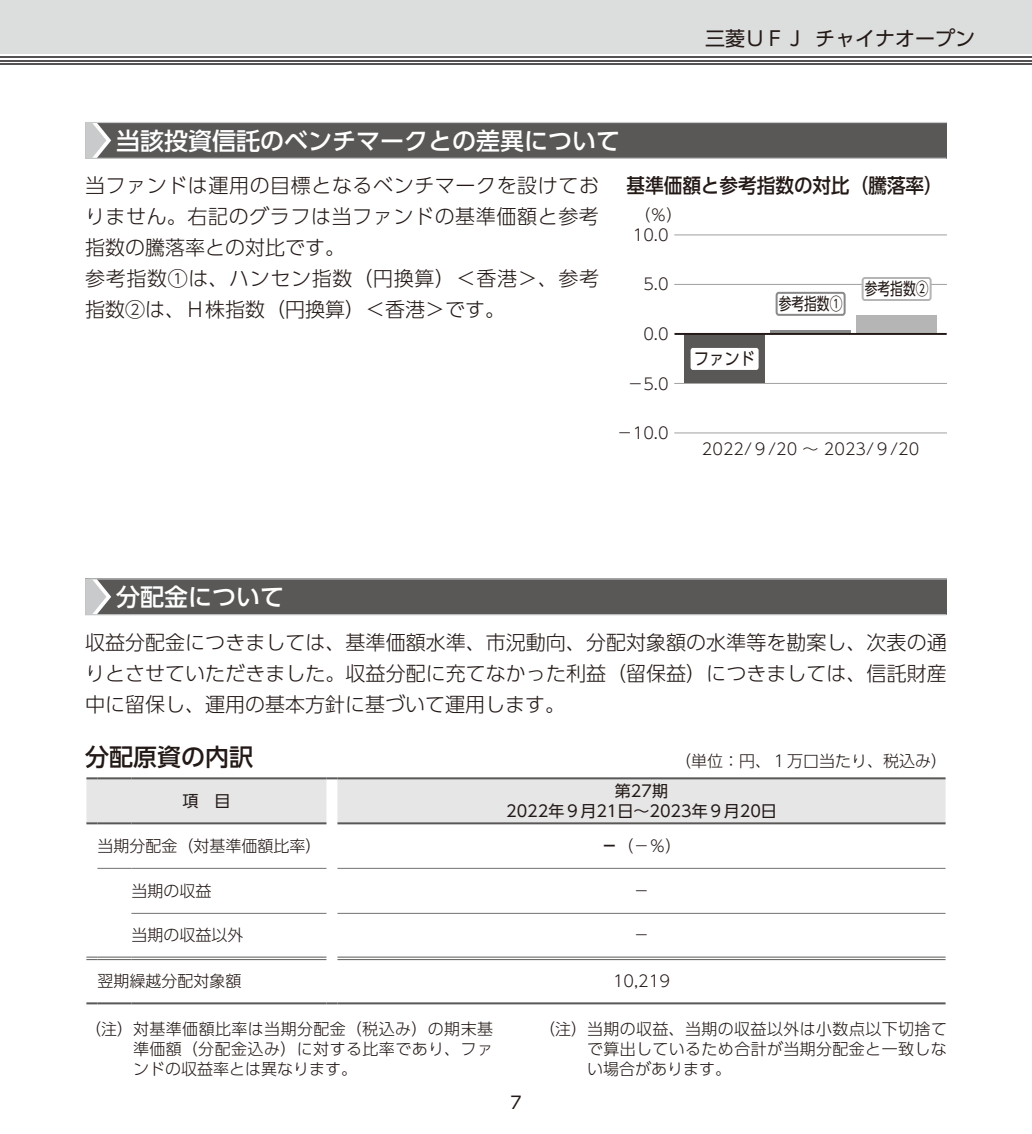
<style>
.page{position:relative;width:1032px;height:1134px;background:#fff}
.page>*{position:absolute;margin:0;border:0;box-sizing:border-box;transform-origin:0 0}
.t1{font:500 24px "UD Shin Go Pro";color:#fff}
.t2{font:500 24px "UD Shin Go Pro";color:#231916}
.t3{font:300 20px/31px "UD Shin Go Pro";color:#231916;text-align:justify}
.t4{font:300 20px/31px "UD Shin Go Pro";letter-spacing:.03em;color:#231916}
.t5{font:500 20px "UD Shin Go Pro";color:#231916;scale:.93 1}
.t6{font:20px "UD Shin Go Pro";color:#231916}
.t7{font:17px "UD Shin Go Pro";color:#231916;scale:.75 1}
.t8{font:17px "UD Shin Go Pro";color:#231916;scale:.9 1}
.t9{font:17px "UD Shin Go Pro";color:#231916}
.t10{font:300 16px/20px "UD Shin Go Pro";color:#231916;text-align:justify}
.t11{font:16px/20px "UD Shin Go Pro";color:#231916;text-align:center}
.s1{font-family:"UD Shin Go Pro De";font-weight:700}
</style>
<div class="page">
<div style="left:0;top:0;width:1032px;height:54px;background:#dcdddd"></div>
<hr style="left:0;top:63px;width:1032px;height:2px;background:#545252">
<hr style="left:0;top:60px;width:1032px;height:1px;background:#545252">
<hr style="left:0;top:56px;width:1032px;height:2px;background:#545252">
<div style="left:85px;top:122px;width:862px;height:36px;background:#595857"></div>
<hr style="left:85px;top:158px;width:861px;height:1px;background:#c9cacb">
<hr style="left:85px;top:122px;width:862px;height:1px;background:#c9cacb">
<svg style="left:85px;top:123px;width:26px;height:35px"></svg>
<div style="left:85px;top:579px;width:862px;height:36px;background:#595857"></div>
<hr style="left:85px;top:614px;width:861px;height:1px;background:#c9cacb">
<hr style="left:85px;top:578px;width:862px;height:1px;background:#c9cacb">
<svg style="left:85px;top:579px;width:26px;height:36px"></svg>
<hr style="left:674px;top:433px;width:272px;height:1px;background:#a0a0a1">
<hr style="left:674px;top:383px;width:272px;height:1px;background:#a0a0a1">
<hr style="left:674px;top:284px;width:272px;height:1px;background:#a0a0a1">
<hr style="left:674px;top:235px;width:272px;height:1px;background:#a0a0a1">
<div style="left:684px;top:334px;width:80px;height:49px;background:#595857"></div>
<hr style="left:770px;top:331px;width:80px;height:3px;background:#898989">
<div style="left:856px;top:316px;width:80px;height:18px;background:#b5b5b6"></div>
<hr style="left:674px;top:333px;width:272px;height:2px;background:#231916">
<div style="left:690px;top:348px;width:68px;height:22px;background:#fff;border-radius:2px"></div>
<div style="left:862px;top:278px;width:68px;height:22px;background:#fff;border-radius:2px"></div>
<div style="left:861px;top:277px;width:70px;height:24px;border:2px solid #b5b5b6;border-radius:2px"></div>
<div style="left:775px;top:292px;width:70px;height:24px;border:2px solid #898989;border-radius:2px"></div>
<hr style="left:337px;top:868px;width:608px;height:1px;background:#727272">
<hr style="left:337px;top:913px;width:608px;height:1px;background:#727272">
<hr style="left:131px;top:868px;width:195px;height:1px;background:#727272">
<hr style="left:131px;top:913px;width:195px;height:1px;background:#727272">
<hr style="left:97px;top:868px;width:34px;height:1px;background:#727272">
<svg style="left:86px;top:777px;width:859px;height:47px;background:#e0e0e1"></svg>
<hr style="left:97px;top:822px;width:34px;height:2px;background:#595857">
<hr style="left:131px;top:822px;width:195px;height:2px;background:#595857">
<hr style="left:337px;top:822px;width:608px;height:2px;background:#595857">
<svg style="left:86px;top:1002px;width:11px;height:2px"></svg>
<hr style="left:97px;top:1002px;width:34px;height:2px;background:#595857">
<hr style="left:131px;top:1002px;width:195px;height:2px;background:#595857">
<svg style="left:326px;top:1002px;width:11px;height:2px"></svg>
<hr style="left:337px;top:1002px;width:608px;height:2px;background:#595857">
<svg style="left:86px;top:957px;width:11px;height:3px"></svg>
<hr style="left:97px;top:957px;width:34px;height:1px;background:#595857">
<hr style="left:97px;top:959px;width:34px;height:1px;background:#595857">
<hr style="left:131px;top:957px;width:195px;height:1px;background:#595857">
<hr style="left:131px;top:959px;width:195px;height:1px;background:#595857">
<hr style="left:337px;top:957px;width:608px;height:1px;background:#595857">
<hr style="left:337px;top:959px;width:608px;height:1px;background:#595857">
<p class="t6" style="left:705px;top:22px;width:271px">三菱ＵＦＪ チャイナオープン</p>
<h1 class="t1" style="left:116px;top:121px;width:505px">当該投資信託のベンチマークとの差異について</h1>
<p class="t4" style="left:85px;top:169px;width:515px">当ファンドは運用の目標となるベンチマークを設けておりません。右記のグラフは当ファンドの基準価額と参考指数の騰落率との対比です。<br>参考指数①は、ハンセン指数（円換算）＜香港＞、参考指数②は、Ｈ株指数（円換算）＜香港＞です。</p>
<p class="t5" style="left:626px;top:169px;width:342px">基準価額と参考指数の対比（騰落率）</p>
<p class="t10" style="left:634px;top:204px;width:49px">（％）</p>
<p class="t10" style="left:633px;top:224px;width:37px">10.0</p>
<p class="t10" style="left:643px;top:274px;width:27px">5.0</p>
<p class="t10" style="left:643px;top:323px;width:27px">0.0</p>
<p class="t10" style="left:627px;top:373px;width:43px">－5.0</p>
<p class="t8" style="left:694px;top:345px;width:70px">ファンド</p>
<p class="t7" style="left:779px;top:290px;width:87px">参考指数①</p>
<p class="t7" style="left:865px;top:275px;width:87px">参考指数②</p>
<p class="t10" style="left:617px;top:422px;width:53px">－10.0</p>
<p class="t10" style="left:702px;top:438px;width:219px">2022/９/20 ～ 2023/９/20</p>
<h1 class="t1" style="left:116px;top:577px;width:170px">分配金について</h1>
<p class="t3" style="left:85px;top:626px;width:863px">収益分配金につきましては、基準価額水準、市況動向、分配対象額の水準等を勘案し、次表の通りとさせていただきました。収益分配に充てなかった利益（留保益）につきましては、信託財産中に留保し、運用の基本方針に基づいて運用します。</p>
<h1 class="t2" style="left:85px;top:738px;width:170px">分配原資の内訳</h1>
<p class="t10" style="left:675px;top:751px;width:273px">（単位：円、１万口当たり、税込み）</p>
<p class="t11" style="left:182px;top:790px;width:49px">項　目</p>
<p class="t11" style="left:506px;top:780px;width:272px">第27期<br>2022年９月21日～2023年９月20日</p>
<p class="t10" style="left:97px;top:836px;width:225px">当期分配金（対基準価額比率）</p>
<p class="t10" style="left:601px;top:836px;width:81px"><span class="s1">－</span>（－％）</p>
<p class="t10" style="left:131px;top:880px;width:81px">当期の収益</p>
<p class="t10" style="left:633px;top:880px;width:17px">－</p>
<p class="t10" style="left:131px;top:925px;width:113px">当期の収益以外</p>
<p class="t10" style="left:633px;top:925px;width:17px">－</p>
<p class="t10" style="left:97px;top:970px;width:145px">翌期繰越分配対象額</p>
<p class="t10" style="left:613px;top:970px;width:58px">10,219</p>
<p class="t10" style="left:133px;top:1019px;width:361px;text-indent:-48px">（注）対基準価額比率は当期分配金（税込み）の期末基準価額（分配金込み）に対する比率であり、ファンドの収益率とは異なります。</p>
<p class="t10" style="left:587px;top:1019px;width:361px;text-indent:-48px">（注）当期の収益、当期の収益以外は小数点以下切捨てで算出しているため合計が当期分配金と一致しない場合があります。</p>
<p class="t9" style="left:510px;top:1089px;width:13px">7</p>
</div>
